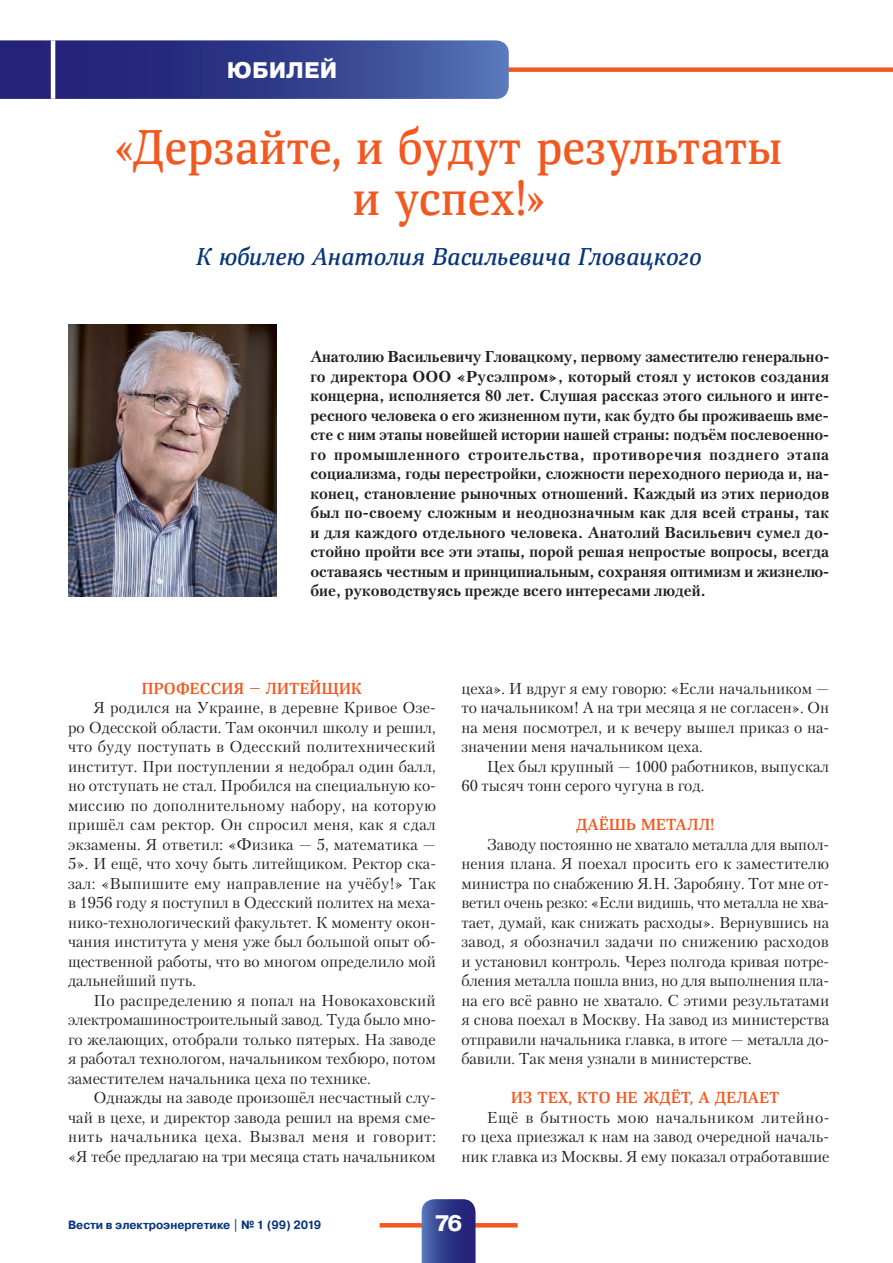
<style>
.page{position:relative;width:893px;height:1263px;background:#fff}
.page>*{position:absolute;margin:0;border:0;box-sizing:border-box;transform-origin:0 0}
.t1{font:500 48px/51px "Deca Serif New";color:#f15921;text-align:center;scale:.95 1}
.t2{font:italic 500 24px "Deca Serif New";color:#08357c;scale:.95 1}
.t3{font:800 22.5px "Pragmatica";letter-spacing:.01em;color:#fff}
.t4{font:15.75px/19.5px "Petersburg C";color:#231f20;text-align:justify}
.t5{font:700 15.75px/19.5px "Petersburg C";color:#231f20;text-align:justify}
.t6{font:700 15.75px "Deca Serif New";letter-spacing:.015em;color:#f15921}
.t7{font:700 12px "Pragmatica";color:#08357c;scale:.95 1}
</style>
<div class="page">
<svg style="left:380px;top:1223px;width:138px;height:4px"></svg>
<svg style="left:422px;top:1199px;width:54px;height:64px;background:#39438f"></svg>
<div style="left:461px;top:67px;width:432px;height:5px;background:#f15921"></div>
<svg style="left:0;top:40px;width:509px;height:59px;background:#36408e"></svg>
<hr style="left:51px;top:40px;width:4px;height:59px;background:#fff">
<img style="left:69px;top:324px;width:208px;height:273px">
<h3 class="t3" style="left:227px;top:55px;width:112px">Юбилей</h3>
<h1 class="t1" style="left:115px;top:123px;width:704px">«Дерзайте, и будут результаты и успех!»</h1>
<h2 class="t2" style="left:196px;top:242px;width:533px">К юбилею Анатолия Васильевича Гловацкого</h2>
<p class="t5" style="left:310px;top:347px;width:520px">Анатолию Васильевичу Гловацкому, первому заместителю генерально&shy;го директора ООО «Русэлпром», который стоял у истоков создания концерна, исполняется 80 лет. Слушая рассказ этого сильного и инте&shy;ресного человека о его жизненном пути, как будто бы проживаешь вме&shy;сте с ним этапы новейшей истории нашей страны: подъём послевоенно&shy;го промышленного строительства, противоречия позднего этапа социализма, годы перестройки, сложности переходного периода и, на&shy;конец, становление рыночных отношений. Каждый из этих периодов был по-своему сложным и неоднозначным как для всей страны, так и для каждого отдельного человека. Анатолий Васильевич сумел до&shy;стойно пройти все эти этапы, порой решая непростые вопросы, всегда оставаясь честным и принципиальным, сохраняя оптимизм и жизнелю&shy;бие, руководствуясь прежде всего интересами людей.</p>
<p class="t6" style="left:142px;top:679px;width:222px">ПРОФЕССИЯ — ЛИТЕЙЩИК</p>
<p class="t4" style="left:68px;top:698px;width:369px;text-indent:26px">Я родился на Украине, в деревне Кривое Озе&shy;ро Одесской области. Там окончил школу и решил, что буду поступать в Одесский политехнический институт. При поступлении я недобрал один балл, но отступать не стал. Пробился на специальную ко&shy;миссию по дополнительному набору, на которую пришёл сам ректор. Он спросил меня, как я сдал экзамены. Я ответил: «Физика — 5, математика — 5». И ещё, что хочу быть литейщиком. Ректор ска&shy;зал: «Выпишите ему направление на учёбу!» Так в 1956 году я поступил в Одесский политех на меха&shy;нико-технологический факультет. К моменту окон&shy;чания института у меня уже был большой опыт об&shy;щественной работы, что во многом определило мой дальнейший путь.</p>
<p class="t4" style="left:68px;top:990px;width:370px;text-indent:26px">По распределению я попал на Новокаховский электромашиностроительный завод. Туда было мно&shy;го желающих, отобрали только пятерых. На заводе я работал технологом, начальником техбюро, потом заместителем начальника цеха по технике.</p>
<p class="t4" style="left:68px;top:1088px;width:369px;text-indent:26px">Однажды на заводе произошёл несчастный слу&shy;чай в цехе, и директор завода решил на время сме&shy;нить начальника цеха. Вызвал меня и говорит: «Я тебе предлагаю на три месяца стать начальником</p>
<p class="t4" style="left:461px;top:678px;width:369px">цеха». И вдруг я ему говорю: «Если начальником — то начальником! А на три месяца я не согласен». Он на меня посмотрел, и к вечеру вышел приказ о на&shy;значении меня начальником цеха.</p>
<p class="t4" style="left:461px;top:756px;width:369px;text-indent:26px">Цех был крупный — 1000 работников, выпускал<br>60 тысяч тонн серого чугуна в год.</p>
<p class="t6" style="left:576px;top:815px;width:140px">ДАЁШЬ МЕТАЛЛ!</p>
<p class="t4" style="left:461px;top:834px;width:369px;text-indent:26px">Заводу постоянно не хватало металла для выпол&shy;нения плана. Я поехал просить его к заместителю министра по снабжению Я.Н. Заробяну. Тот мне от&shy;ветил очень резко: «Если видишь, что металла не хва&shy;тает, думай, как снижать расходы». Вернувшись на завод, я обозначил задачи по снижению расходов и установил контроль. Через полгода кривая потре&shy;бления металла пошла вниз, но для выполнения пла&shy;на его всё равно не хватало. С этими результатами я снова поехал в Москву. На завод из министерства отправили начальника главка, в итоге — металла до&shy;бавили. Так меня узнали в министерстве.</p>
<p class="t6" style="left:511px;top:1088px;width:270px">ИЗ ТЕХ, КТО НЕ ЖДЁТ, А ДЕЛАЕТ</p>
<p class="t4" style="left:461px;top:1107px;width:370px;text-indent:26px">Ещё в бытность мою начальником литейно&shy;го цеха приезжал к нам на завод очередной началь&shy;ник главка из Москвы. Я ему показал отработавшие</p>
<p class="t7" style="left:68px;top:1217px;width:268px">Вести в электроэнергетике | № 1 (99) 2019</p>
<h3 class="t3" style="left:435px;top:1209px;width:30px">76</h3>
</div>
